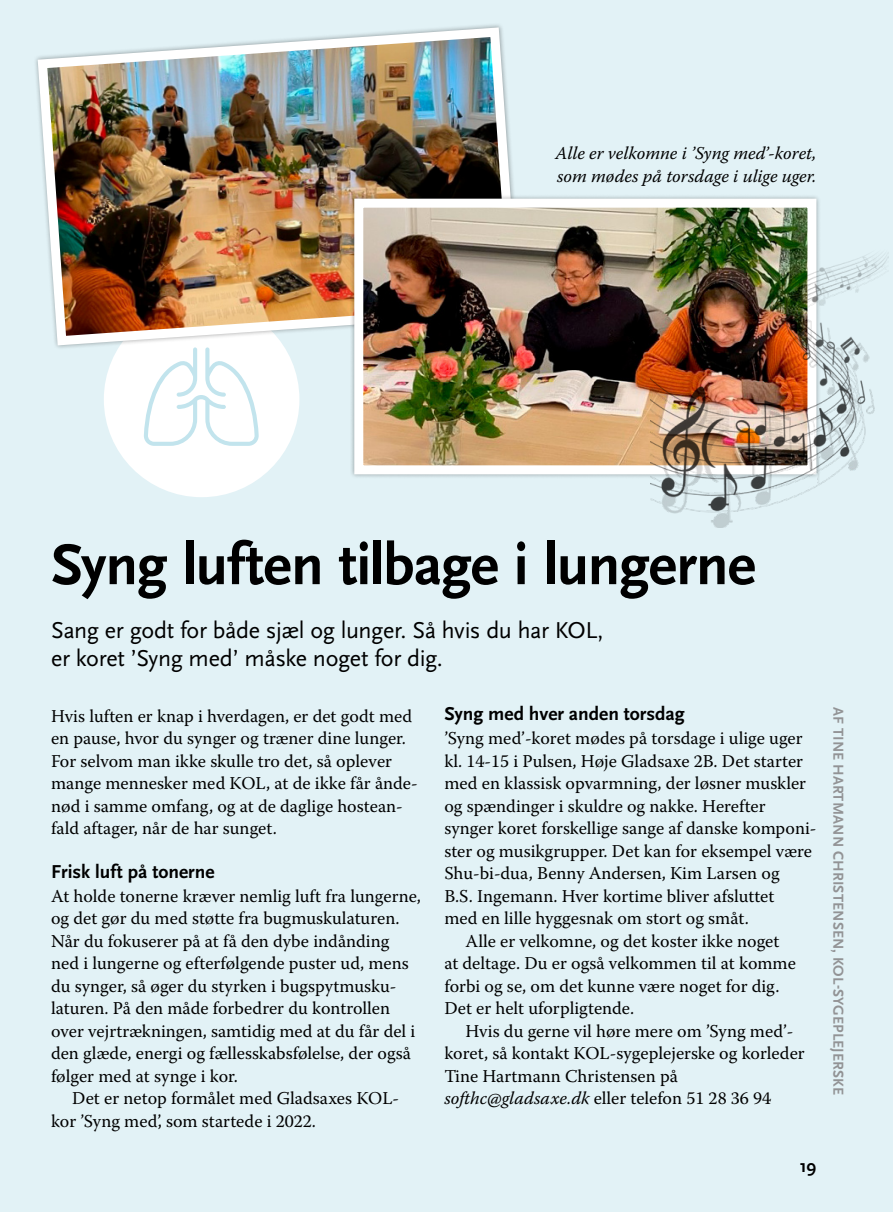
<style>
.page{position:relative;width:893px;height:1212px;background:#e2f2f6}
.page>*{position:absolute;margin:0;border:0;box-sizing:border-box;transform-origin:0 0}
.t1{font:700 60px "Scala Sans Pro";letter-spacing:-.015em;color:#000}
.t2{font:24px/28.5px "Scala Sans Pro";letter-spacing:-.015em;color:#000}
.t3{font:700 19.5px "Scala Sans Pro";color:#000}
.t4{font:18px/22.5px "Warnock Pro";color:#000}
.t5{font:italic 18px/22.5px "Warnock Pro";color:#000}
.t6{font:700 18px "Scala Sans Pro";color:#000}
.t7{font:15px "Scala Sans Pro Bold 5";letter-spacing:.01em;color:#929395}
.s1{font-style:italic}
</style>
<div class="page">
<div style="left:104px;top:302px;width:195px;height:195px;background:#fff;border-radius:50%"></div>
<img style="left:35px;top:24px;width:479px;height:326px">
<div style="left:350px;top:194px;width:471px;height:285px;background:#000;opacity:.35"></div>
<img style="left:364px;top:209px;width:442px;height:255px">
<div style="left:354px;top:199px;width:462px;height:275px;border:9px solid #fff"></div>
<svg style="left:144px;top:347px;width:115px;height:99px"></svg>
<img style="left:650px;top:249px;width:238px;height:279px">
<p class="t5" style="left:555px;top:142px;width:263px">Alle er velkomne i ’Syng med’-koret, som mødes på torsdage i ulige uger.</p>
<h1 class="t1" style="left:51px;top:530px;width:706px">Syng luften tilbage i lungerne</h1>
<p class="t2" style="left:51px;top:616px;width:554px">Sang er godt for både sjæl og lunger. Så hvis du har KOL, er koret ’Syng med’ måske noget for dig.</p>
<p class="t4" style="left:51px;top:704px;width:363px">Hvis luften er knap i hverdagen, er det godt med en pause, hvor du synger og træner dine lunger.<br>For selvom man ikke skulle tro det, så oplever</p>
<p class="t4" style="left:51px;top:772px;width:368px">mange mennesker med KOL, at de ikke får ånde-</p>
<p class="t4" style="left:51px;top:794px;width:353px">nød i samme omfang, og at de daglige hostean-</p>
<p class="t4" style="left:51px;top:817px;width:227px">fald aftager, når de har sunget.</p>
<h2 class="t3" style="left:51px;top:860px;width:165px">Frisk luft på tonerne</h2>
<p class="t4" style="left:51px;top:884px;width:371px">At holde tonerne kræver nemlig luft fra lungerne, og det gør du med støtte fra bugmuskulaturen.<br>Når du fokuserer på at få den dybe indånding ned i lungerne og efterfølgende puster ud, mens</p>
<p class="t4" style="left:51px;top:997px;width:366px">laturen. På den måde forbedrer du kontrollen over vejrtrækningen, samtidig med at du får del i den glæde, energi og fællesskabsfølelse, der også følger med at synge i kor.</p>
<p class="t4" style="left:51px;top:1087px;width:350px;text-indent:21px">Det er netop formålet med Gladsaxes KOL&shy;kor ’Syng med’, som startede i 2022.</p>
<p class="t4" style="left:51px;top:974px;width:347px">du synger, så øger du styrken i bugspytmusku-</p>
<h2 class="t3" style="left:444px;top:703px;width:242px">Syng med hver anden torsdag</h2>
<p class="t4" style="left:444px;top:727px;width:363px">’Syng med’-koret mødes på torsdage i ulige uger kl. 14-15 i Pulsen, Høje Gladsaxe 2B. Det starter med en klassisk opvarmning, der løsner muskler og spændinger i skuldre og nakke. Herefter</p>
<p class="t4" style="left:444px;top:839px;width:369px">ster og musikgrupper. Det kan for eksempel være Shu-bi-dua, Benny Andersen, Kim Larsen og B.S. Ingemann. Hver kortime bliver afsluttet med en lille hyggesnak om stort og småt.</p>
<p class="t4" style="left:444px;top:929px;width:353px;text-indent:21px">Alle er velkomne, og det koster ikke noget at deltage. Du er også velkommen til at komme forbi og se, om det kunne være noget for dig.<br>Det er helt uforpligtende.</p>
<p class="t4" style="left:444px;top:1019px;width:362px;text-indent:21px">Hvis du gerne vil høre mere om ’Syng med’- koret, så kontakt KOL-sygeplejerske og korleder Tine Hartmann Christensen på <span class="s1">softhc@gladsaxe.dk</span> eller telefon 51 28 36 94</p>
<p class="t4" style="left:444px;top:817px;width:374px">synger koret forskellige sange af danske komponi-</p>
<p class="t6" style="left:800px;top:1156px;width:18px">19</p>
<p class="t7" style="left:847px;top:707px;width:389px;rotate:90deg">AF TINE HARTMANN CHRISTENSEN, KOL-SYGEPLEJERSKE</p>
</div>
